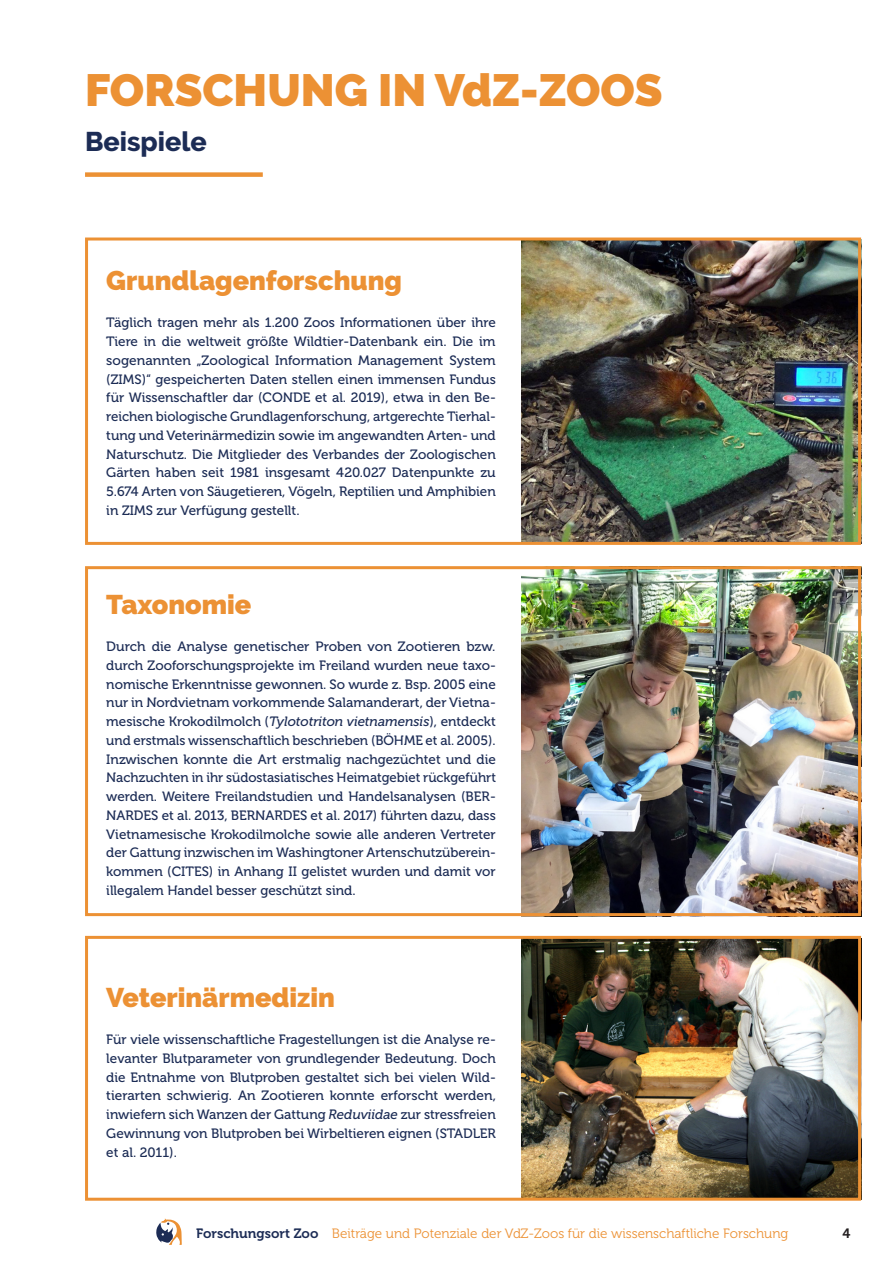
<style>
.page{position:relative;width:893px;height:1263px;background:#fff}
.page>*{position:absolute;margin:0;border:0;box-sizing:border-box;transform-origin:0 0}
.t1{font:900 45px "Raleway";color:#ec9134}
.stimmen-titel{font:900 27px "Raleway";color:#ec9134}
.t2{font:800 27px "Raleway";color:#1c2c55}
.Fliesstext{font:13.5px/18.8px "Museo 500";color:#1c2c55;text-align:justify}
.t3{font:13.5px "Museo 300";color:#ec9134}
.t4{font:13.5px "Museo 700";color:#231f20}
.s1{font-style:italic}
.s2{font-family:"Museo 700";color:#1c2c55}
</style>
<div class="page">
<svg style="left:156px;top:1218px;width:26px;height:27px"></svg>
<img style="left:521px;top:241px;width:336px;height:300px">
<img style="left:521px;top:570px;width:336px;height:342px">
<img style="left:521px;top:940px;width:336px;height:257px">
<div style="left:85px;top:172px;width:178px;height:5px;background:#ec9134"></div>
<div style="left:85px;top:936px;width:776px;height:265px;border:3px solid #ec9134"></div>
<div style="left:85px;top:237px;width:776px;height:308px;border:3px solid #ec9134"></div>
<div style="left:85px;top:566px;width:776px;height:350px;border:3px solid #ec9134"></div>
<p class="t1" style="left:85px;top:64px;width:579px">FORSCHUNG IN VdZ-ZOOS</p>
<p class="t2" style="left:85px;top:126px;width:123px">Beispiele</p>
<p class="stimmen-titel" style="left:106px;top:265px;width:297px">Grundlagenforschung</p>
<p class="Fliesstext" style="left:106px;top:313px;width:391px">Täglich tragen mehr als 1.200 Zoos Informationen über ihre Tiere in die weltweit größte Wildtier-Datenbank ein. Die im sogenannten „Zoological Information Management System (ZIMS)“ gespeicherten Daten stellen einen immensen Fundus für Wissenschaftler dar (CONDE et al. 2019), etwa in den Be&shy;reichen biologische Grundlagenforschung, artgerechte Tierhal&shy;tung und Veterinärmedizin sowie im angewandten Arten- und Naturschutz. Die Mitglieder des Verbandes der Zoologischen Gärten haben seit 1981 insgesamt 420.027 Datenpunkte zu 5.674 Arten von Säugetieren, Vögeln, Reptilien und Amphibien in ZIMS zur Verfügung gestellt.</p>
<p class="stimmen-titel" style="left:106px;top:588px;width:147px">Taxonomie</p>
<p class="Fliesstext" style="left:106px;top:637px;width:391px">Durch die Analyse genetischer Proben von Zootieren bzw. durch Zooforschungsprojekte im Freiland wurden neue taxo&shy;nomische Erkenntnisse gewonnen. So wurde z. Bsp. 2005 eine nur in Nordvietnam vorkommende Salamanderart, der Vietna&shy;mesische Krokodilmolch (<span class="s1">Tylototriton vietnamensis</span>), entdeckt und erstmals wissenschaftlich beschrieben (BÖHME et al. 2005).<br>Inzwischen konnte die Art erstmalig nachgezüchtet und die Nachzuchten in ihr südostasiatisches Heimatgebiet rückgeführt werden. Weitere Freilandstudien und Handelsanalysen (BER-NARDES et al. 2013, BERNARDES et al. 2017) führten dazu, dass Vietnamesische Krokodilmolche sowie alle anderen Vertreter der Gattung inzwischen im Washingtoner Artenschutzüberein&shy;kommen (CITES) in Anhang II gelistet wurden und damit vor illegalem Handel besser geschützt sind.</p>
<p class="stimmen-titel" style="left:106px;top:981px;width:230px">Veterinärmedizin</p>
<p class="Fliesstext" style="left:106px;top:1030px;width:391px">Für viele wissenschaftliche Fragestellungen ist die Analyse re&shy;levanter Blutparameter von grundlegender Bedeutung. Doch die Entnahme von Blutproben gestaltet sich bei vielen Wild&shy;tierarten schwierig. An Zootieren konnte erforscht werden, inwiefern sich Wanzen der Gattung <span class="s1">Reduviidae</span> zur stressfreien Gewinnung von Blutproben bei Wirbeltieren eignen (STADLER et al. 2011).</p>
<p class="t3" style="left:196px;top:1226px;width:594px"><span class="s2">Forschungsort Zoo</span> Beiträge und Potenziale der VdZ-Zoos für die wissenschaftliche Forschung</p>
<p class="t4" style="left:842px;top:1226px;width:9px">4</p>
</div>
